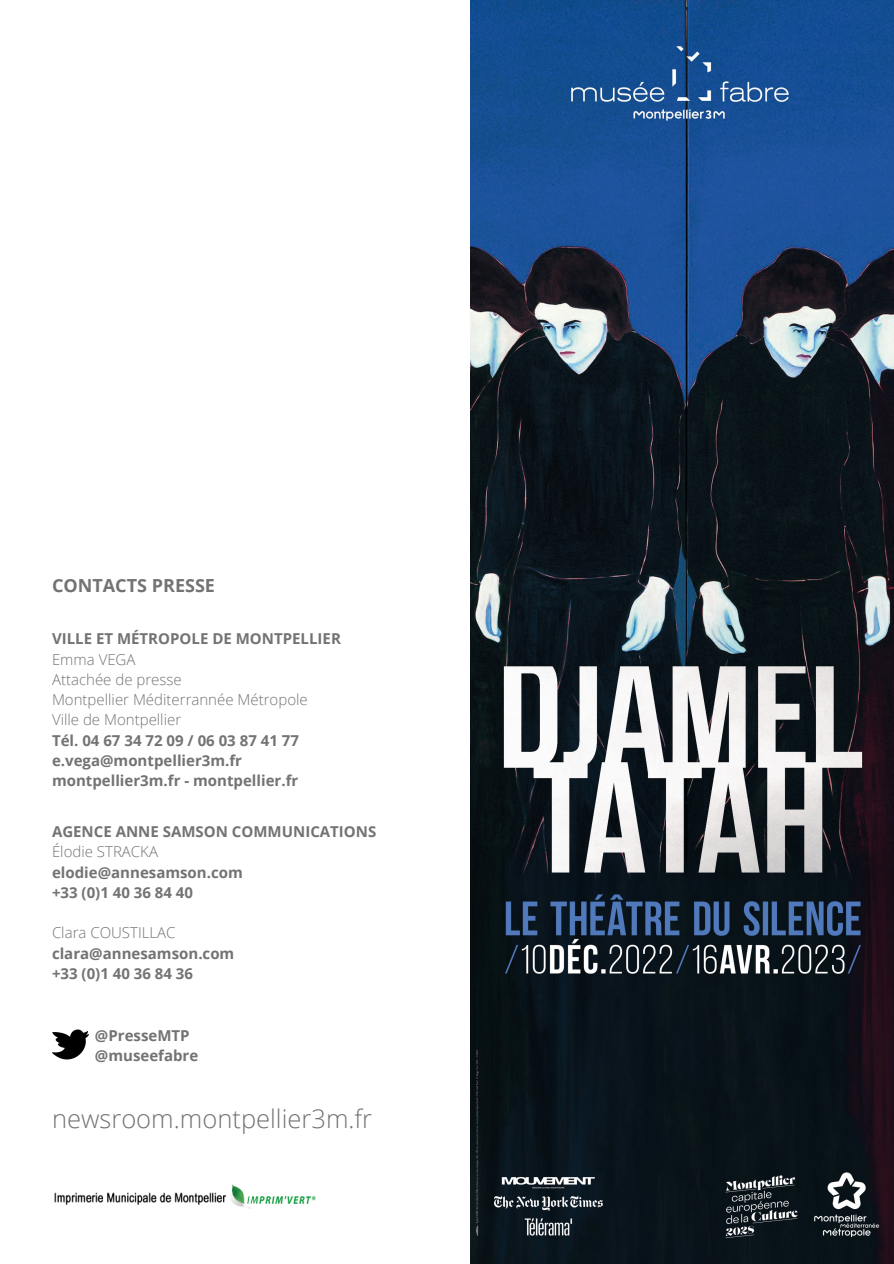
<style>
.page{position:relative;width:894px;height:1264px;background:#fff}
.page>*{position:absolute;margin:0;border:0;box-sizing:border-box;transform-origin:0 0}
.t1{font:300 25.5px "Open Sans";color:#737373}
.t2{font:700 18px "Open Sans";color:#737373}
.t3{font:700 15px/20.2px "Open Sans";color:#737373}
.t4{font:300 15px/20.2px "Open Sans";color:#737373}
</style>
<div class="page">
<img style="left:52px;top:1029px;width:36px;height:31px">
<img style="left:470px;top:0;width:423px;height:1263px">
<img style="left:54px;top:1184px;width:262px;height:25px">
<p class="t2" style="left:52px;top:573px;width:164px">CONTACTS PRESSE</p>
<p class="t3" style="left:52px;top:628px;width:290px">VILLE ET MÉTROPOLE DE MONTPELLIER</p>
<p class="t4" style="left:52px;top:648px;width:257px">Emma VEGA<br>Attachée de presse<br>Montpellier Méditerrannée Métropole<br>Ville de Montpellier</p>
<p class="t3" style="left:52px;top:729px;width:248px">Tél. 04 67 34 72 09 / 06 03 87 41 77 e.vega@montpellier3m.fr montpellier3m.fr - montpellier.fr</p>
<p class="t3" style="left:52px;top:821px;width:326px">AGENCE ANNE SAMSON COMMUNICATIONS</p>
<p class="t4" style="left:52px;top:841px;width:107px">Élodie STRACKA</p>
<p class="t3" style="left:52px;top:861px;width:192px">elodie@annesamson.com +33 (0)1 40 36 84 40</p>
<p class="t4" style="left:52px;top:922px;width:125px">Clara COUSTILLAC</p>
<p class="t3" style="left:52px;top:942px;width:184px">clara@annesamson.com +33 (0)1 40 36 84 36</p>
<p class="t3" style="left:95px;top:1024px;width:105px">@PresseMTP @museefabre</p>
<h1 class="t1" style="left:52px;top:1101px;width:321px">newsroom.montpellier3m.fr</h1>
</div>
